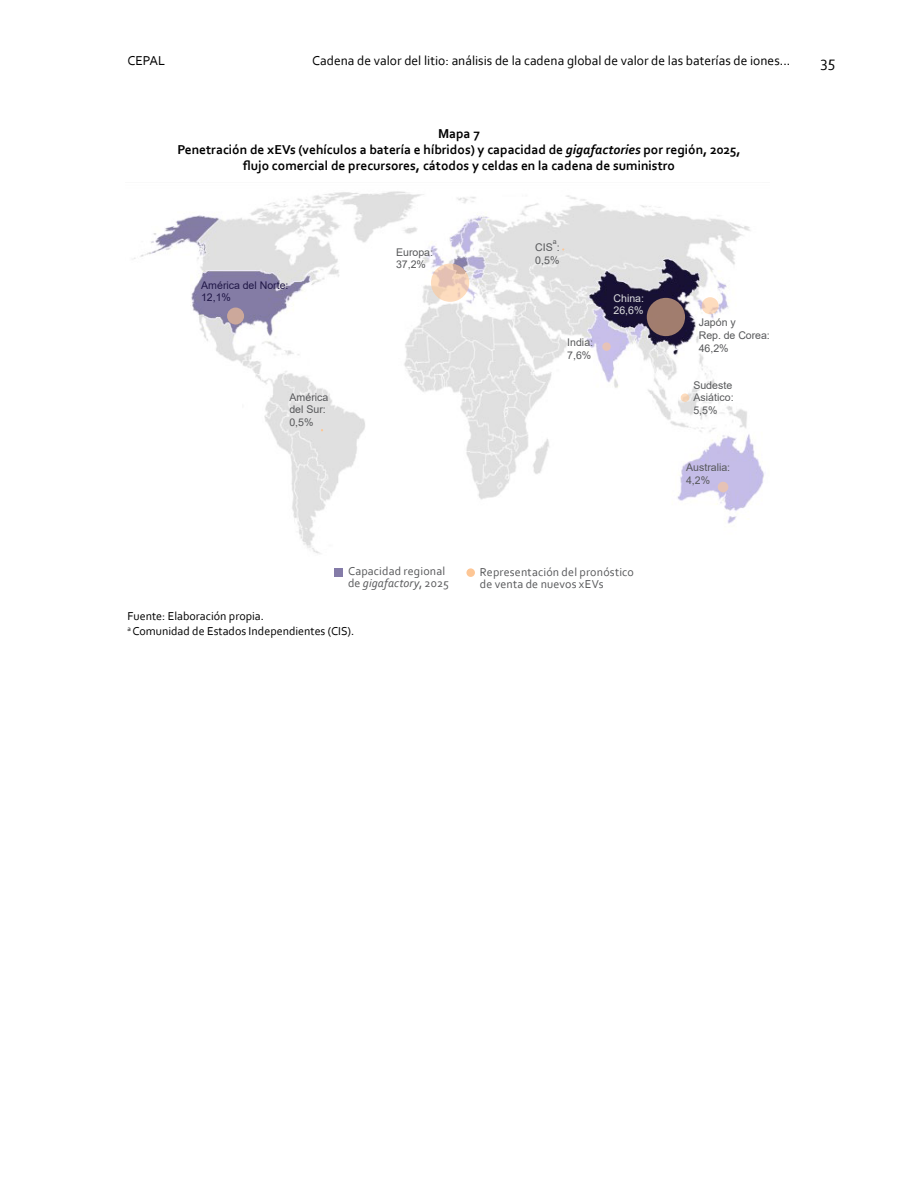
<style>
.page{position:relative;width:918px;height:1188px;background:#fff}
.page>*{position:absolute;margin:0;border:0;box-sizing:border-box;transform-origin:0 0}
.t1{font:15.75px "Corbel";color:#000}
.t2{font:700 13.5px/16.2px "Corbel";color:#000;text-align:center}
.t3{font:13.5px "Corbel";color:#000}
.t4{font:12px/12px "Corbel";letter-spacing:.015em;color:#57585a}
.t5{font:12px/14.4px "Corbel";color:#000}
.t6{font:10.65px/12.8px "Arial";letter-spacing:-.005em;color:#57585a}
.t7{font:10.65px/12.8px "Arial";letter-spacing:-.005em;color:#201747}
.t8{font:10.65px/12.8px "Arial";letter-spacing:-.005em;color:#dcddde}
.t9{font:7.05px "Arial";color:#57585a}
.s1{font-style:italic}
</style>
<div class="page">
<img style="left:134px;top:191px;width:630px;height:363px">
<div style="left:227px;top:308px;width:17px;height:17px;background:#cca89b;border-radius:50%"></div>
<svg style="left:431px;top:264px;width:38px;height:38px"></svg>
<div style="left:647px;top:298px;width:38px;height:38px;background:#a17d6e;border-radius:50%"></div>
<svg style="left:602px;top:342px;width:9px;height:9px"></svg>
<div style="left:681px;top:393px;width:8px;height:9px;background:#f5d4b7;border-radius:50%"></div>
<svg style="left:702px;top:297px;width:17px;height:17px"></svg>
<div style="left:718px;top:482px;width:10px;height:10px;background:#e6c2b6;border-radius:50%"></div>
<div style="left:334px;top:568px;width:8px;height:8px;background:#847ba8"></div>
<div style="left:466px;top:568px;width:9px;height:9px;background:#fdc695;border-radius:50%"></div>
<p class="t3" style="left:128px;top:53px;width:39px">CEPAL</p>
<p class="t3" style="left:312px;top:53px;width:480px">Cadena de valor del litio: análisis de la cadena global de valor de las baterías de iones...</p>
<p class="t1" style="left:821px;top:52px;width:16px">35</p>
<p class="t2" style="left:177px;top:125px;width:565px">Mapa 7<br>Penetración de xEVs (vehículos a batería e híbridos) y capacidad de <span class="s1">gigafactories</span> por región, 2025, flujo comercial de precursores, cátodos y celdas en la cadena de suministro</p>
<p class="t7" style="left:201px;top:278px;width:89px">América del Norte:<br>12,1%</p>
<p class="t6" style="left:289px;top:390px;width:41px">América del Sur:<br>0,5%</p>
<p class="t6" style="left:396px;top:245px;width:38px">Europa:<br>37,2%</p>
<p class="t9" style="left:553px;top:237px;width:5px">a</p>
<p class="t6" style="left:535px;top:254px;width:26px">0,5%</p>
<p class="t6" style="left:535px;top:241px;width:26px">CIS :</p>
<p class="t6" style="left:567px;top:336px;width:27px">India:<br>7,6%</p>
<p class="t8" style="left:614px;top:292px;width:32px">China:<br>26,6%</p>
<p class="t4" style="left:348px;top:565px;width:103px">Capacidad regional de <span class="s1">gigafactory</span>, 2025</p>
<p class="t5" style="left:128px;top:609px;width:228px">Fuente: Elaboración propia.<br><sup>a</sup> Comunidad de Estados Independientes (CIS).</p>
<p class="t4" style="left:480px;top:566px;width:156px">Representación del pronóstico de venta de nuevos xEVs</p>
<p class="t6" style="left:699px;top:316px;width:73px">Japón y<br>Rep. de Corea:<br>46,2%</p>
<p class="t6" style="left:693px;top:378px;width:42px">Sudeste<br>Asiático:<br>5,5%</p>
<p class="t6" style="left:686px;top:461px;width:46px">Australia:<br>4,2%</p>
</div>
